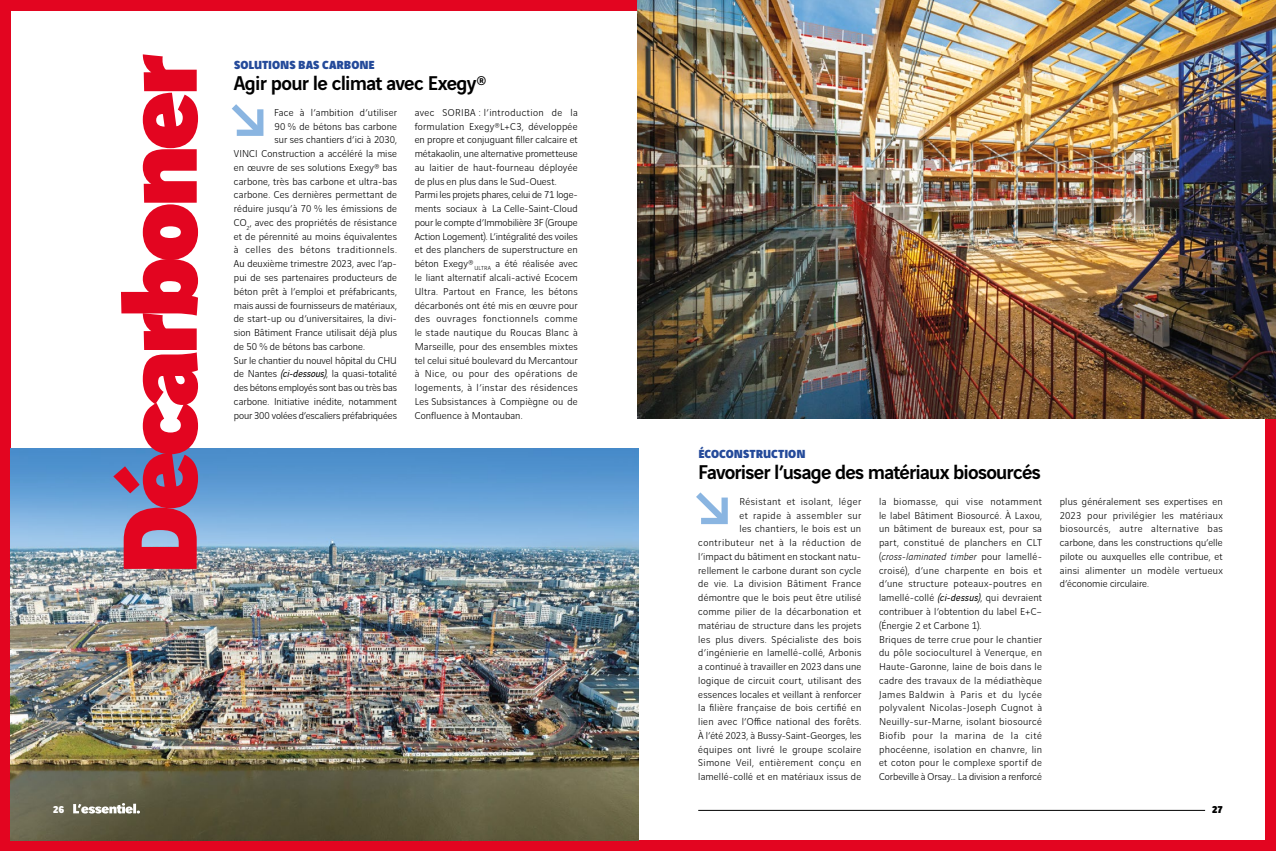
<style>
.page{position:relative;width:1276px;height:851px;background:#fff}
.page>*{position:absolute;margin:0;border:0;box-sizing:border-box;transform-origin:0 0}
.t1{font:900 112.5px "Vinci Sans";letter-spacing:-.055em;color:#e30520}
.t2{font:500 21.25px "Vinci Sans";letter-spacing:-.04em;color:#000}
.t3{font:900 12.5px "Vinci Sans";color:#244a9a}
.t4{font:300 10.62px/13.8px "Vinci Sans";letter-spacing:.02em;color:#000}
.t5{font:300 10.62px "Vinci Sans";letter-spacing:-.01em;color:#000}
.t6{font:300 10.62px "Vinci Sans";color:#000}
.t7{font:300 10.62px "Vinci Sans";letter-spacing:-.005em;color:#000}
.t8{font:300 10.62px "Vinci Sans";letter-spacing:.045em;color:#000}
.t9{font:900 10.62px "Vinci Sans";color:#fff}
.t10{font:900 10.62px "Vinci Sans";color:#000}
.s1{font-weight:400;font-style:italic}
.s2{font-style:italic}
</style>
<div class="page">
<div style="left:0;top:0;width:11px;height:850px;background:#e30520"></div>
<div style="left:1265px;top:0;width:11px;height:850px;background:#e30520"></div>
<div style="left:0;top:0;width:1276px;height:11px;background:#e30520"></div>
<div style="left:0;top:840px;width:1276px;height:10px;background:#e30520"></div>
<svg style="left:696px;top:492px;width:32px;height:33px"></svg>
<svg style="left:232px;top:104px;width:32px;height:32px"></svg>
<img style="left:11px;top:448px;width:627px;height:392px">
<hr style="left:698px;top:810px;width:507px;height:1px;background:#000">
<svg style="left:73px;top:802px;width:67px;height:11px"></svg>
<img style="left:638px;top:0;width:638px;height:419px">
<h1 class="t1" style="left:66px;top:575px;width:524px;rotate:-90deg">Décarboner</h1>
<p class="t3" style="left:234px;top:54px;width:142px">SOLUTIONS BAS CARBONE</p>
<h2 class="t2" style="left:234px;top:67px;width:254px">Agir pour le climat avec Exegy®</h2>
<p class="t4" style="left:274px;top:105px;width:124px">Face à l’ambition d’utiliser</p>
<p class="t4" style="left:274px;top:118px;width:124px">90 % de bétons bas carbone</p>
<p class="t6" style="left:274px;top:132px;width:124px">sur ses chantiers d’ici à 2030,</p>
<p class="t4" style="left:234px;top:146px;width:165px">VINCI Construction a accéléré la mise</p>
<p class="t4" style="left:234px;top:160px;width:164px">en œuvre de ses solutions Exegy® bas</p>
<p class="t4" style="left:234px;top:173px;width:164px">carbone, très bas carbone et ultra-bas</p>
<p class="t4" style="left:234px;top:187px;width:164px">carbone. Ces dernières permettant de</p>
<p class="t4" style="left:234px;top:201px;width:164px">réduire jusqu’à 70 % les émissions de</p>
<p class="t4" style="left:234px;top:215px;width:164px">CO<sub>2</sub>, avec des propriétés de résistance</p>
<p class="t4" style="left:234px;top:228px;width:165px">et de pérennité au moins équivalentes</p>
<p class="t8" style="left:234px;top:242px;width:164px">à celles des bétons traditionnels.</p>
<p class="t4" style="left:234px;top:256px;width:164px">Au deuxième trimestre 2023, avec l’ap-</p>
<p class="t4" style="left:234px;top:270px;width:164px">pui de ses partenaires producteurs de</p>
<p class="t4" style="left:234px;top:283px;width:164px">béton prêt à l’emploi et préfabricants,</p>
<p class="t7" style="left:234px;top:297px;width:164px">mais aussi de fournisseurs de matériaux,</p>
<p class="t4" style="left:234px;top:311px;width:164px">de start-up ou d’universitaires, la divi-</p>
<p class="t4" style="left:234px;top:325px;width:164px">sion Bâtiment France utilisait déjà plus</p>
<p class="t4" style="left:234px;top:338px;width:132px">de 50 % de bétons bas carbone.</p>
<p class="t5" style="left:234px;top:352px;width:164px">Sur le chantier du nouvel hôpital du CHU</p>
<p class="t6" style="left:234px;top:366px;width:165px">de Nantes <span class="s1">(ci-dessous)</span>, la quasi-totalité</p>
<p class="t5" style="left:234px;top:380px;width:165px">des bétons employés sont bas ou très bas</p>
<p class="t4" style="left:234px;top:393px;width:165px">carbone. Initiative inédite, notamment</p>
<p class="t5" style="left:234px;top:407px;width:165px">pour 300 volées d’escaliers préfabriquées</p>
<p class="t4" style="left:415px;top:105px;width:165px">avec SORIBA : l’introduction de la formulation Exegy®L+C3, développée en propre et conjuguant filler calcaire et métakaolin, une alternative prometteuse au laitier de haut-fourneau déployée de plus en plus dans le Sud-Ouest.<br>Parmi les projets phares, celui de 71 loge&shy;ments sociaux à La Celle-Saint-Cloud pour le compte d’Immobilière 3F (Groupe Action Logement). L’intégralité des voiles et des planchers de superstructure en béton Exegy® <sub>ULTRA</sub> a été réalisée avec le liant alternatif alcali-activé Ecocem Ultra. Partout en France, les bétons décarbonés ont été mis en œuvre pour des ouvrages fonctionnels comme le stade nautique du Roucas Blanc à Marseille, pour des ensembles mixtes tel celui situé boulevard du Mercantour à Nice, ou pour des opérations de logements, à l’instar des résidences Les Subsistances à Compiègne ou de Confluence à Montauban.</p>
<p class="t3" style="left:698px;top:443px;width:109px">ÉCOCONSTRUCTION</p>
<h2 class="t2" style="left:698px;top:455px;width:344px">Favoriser l’usage des matériaux biosourcés</h2>
<p class="t4" style="left:879px;top:493px;width:165px">la biomasse, qui vise notamment le label Bâtiment Biosourcé. À Laxou, un bâtiment de bureaux est, pour sa part, constitué de planchers en CLT (<span class="s2">cross-laminated timber</span> pour lamellé&shy;croisé), d’une charpente en bois et d’une structure poteaux-poutres en lamellé-collé <span class="s1">(ci-dessus)</span>, qui devraient contribuer à l’obtention du label E+C– (Énergie 2 et Carbone 1).<br>Briques de terre crue pour le chantier du pôle socioculturel à Venerque, en Haute-Garonne, laine de bois dans le cadre des travaux de la médiathèque James Baldwin à Paris et du lycée polyvalent Nicolas-Joseph Cugnot à Neuilly-sur-Marne, isolant biosourcé Biofib pour la marina de la cité phocéenne, isolation en chanvre, lin et coton pour le complexe sportif de Corbeville à Orsay… La division a renforcé</p>
<p class="t4" style="left:698px;top:493px;width:165px;text-align:right">Résistant et isolant, léger<br>et rapide à assembler sur<br>les chantiers, le bois est un contributeur net à la réduction de l’impact du bâtiment en stockant natu&shy;rellement le carbone durant son cycle de vie. La division Bâtiment France démontre que le bois peut être utilisé comme pilier de la décarbonation et matériau de structure dans les projets les plus divers. Spécialiste des bois d’ingénierie en lamellé-collé, Arbonis a continué à travailler en 2023 dans une logique de circuit court, utilisant des essences locales et veillant à renforcer la filière française de bois certifié en lien avec l’Office national des forêts.<br>À l’été 2023, à Bussy-Saint-Georges, les équipes ont livré le groupe scolaire Simone Veil, entièrement conçu en lamellé-collé et en matériaux issus de</p>
<p class="t4" style="left:1059px;top:493px;width:164px;text-align:justify">plus généralement ses expertises en 2023 pour privilégier les matériaux biosourcés, autre alternative bas carbone, dans les constructions qu’elle pilote ou auxquelles elle contribue, et ainsi alimenter un modèle vertueux d’économie circulaire.</p>
<p class="t9" style="left:53px;top:800px;width:12px">26</p>
<p class="t10" style="left:1212px;top:800px;width:12px">27</p>
</div>
